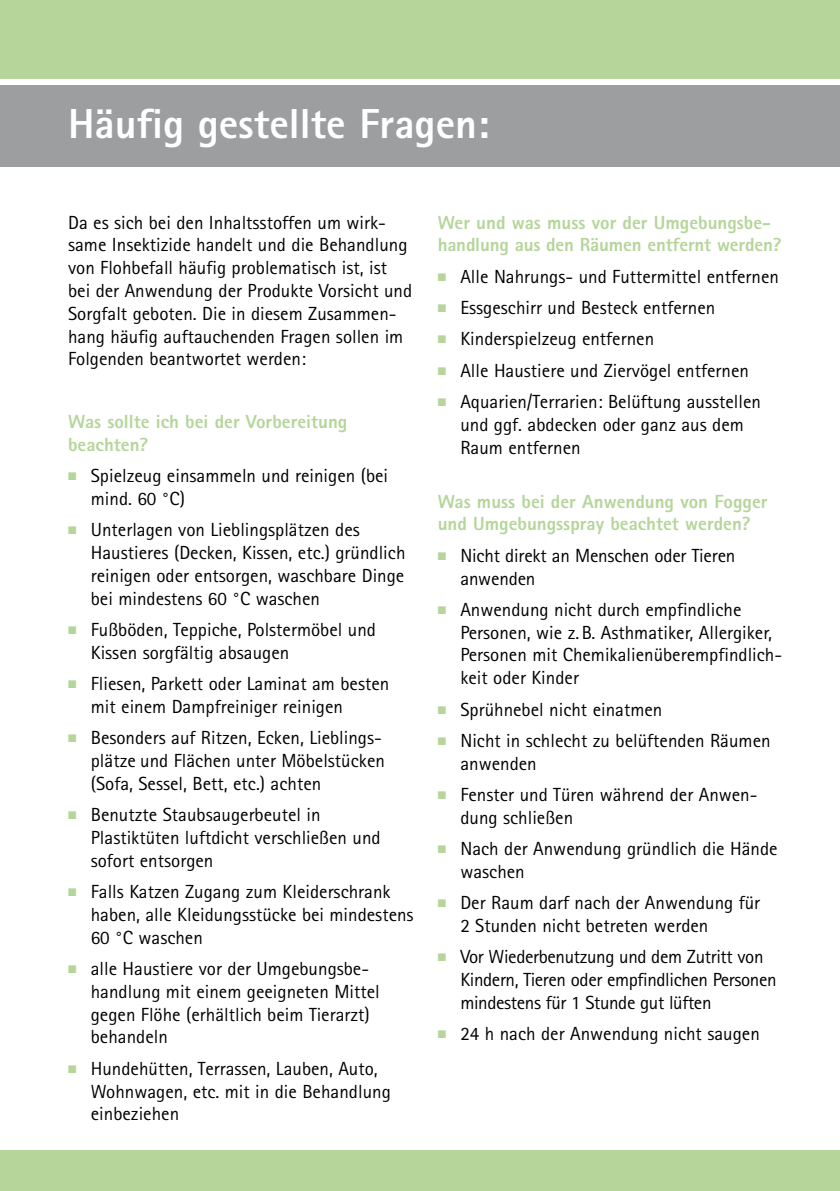
<style>
.page{position:relative;width:840px;height:1191px;background:#fff}
.page>*{position:absolute;margin:0;border:0;box-sizing:border-box;transform-origin:0 0}
.t1{font:800 42px "Rotis Sans Serif Std";color:#fff}
.t2{font:19px/22.8px "Rotis Sans Serif Std";color:#000}
.t3{font:800 19px/22.8px "Rotis Sans Serif Std";color:#b5d59a}
.t4{font:19px/22.8px "Rotis Sans Serif Std";letter-spacing:-.02em;color:#000}
.s1{color:#b5d59a}
</style>
<div class="page">
<div style="left:0;top:0;width:839px;height:78px;background:#b5d59a"></div>
<div style="left:0;top:85px;width:839px;height:81px;background:#9c9e9f"></div>
<div style="left:0;top:1150px;width:839px;height:41px;background:#b5d59a"></div>
<h1 class="t1" style="left:68px;top:97px;width:422px">Häufig gestellte Fragen:</h1>
<p class="t2" style="left:68px;top:210px;width:345px">Da es sich bei den Inhaltsstoffen um wirk&shy;same Insektizide handelt und die Behandlung von Flohbefall häufig problematisch ist, ist bei der Anwendung der Produkte Vorsicht und Sorgfalt geboten. Die in diesem Zusammen&shy;hang häufig auftauchenden Fragen sollen im Folgenden beantwortet werden:</p>
<p class="t3" style="left:68px;top:410px;width:280px">Was sollte ich bei der Vorbereitung beachten?</p>
<p class="t2" style="left:91px;top:464px;width:299px;text-indent:-23px"><span class="s1">■</span> Spielzeug einsammeln und reinigen (bei mind. 60 °C)</p>
<p class="t2" style="left:91px;top:518px;width:316px;text-indent:-23px"><span class="s1">■</span> Unterlagen von Lieblingsplätzen des Haustieres (Decken, Kissen, etc.) gründlich reinigen oder entsorgen, waschbare Dinge bei mindestens 60 °C waschen</p>
<p class="t2" style="left:91px;top:618px;width:286px;text-indent:-23px"><span class="s1">■</span> Fußböden, Teppiche, Polstermöbel und<br>Kissen sorgfältig absaugen</p>
<p class="t2" style="left:91px;top:672px;width:300px;text-indent:-23px"><span class="s1">■</span> Fliesen, Parkett oder Laminat am besten mit einem Dampfreiniger reinigen</p>
<p class="t2" style="left:91px;top:726px;width:295px;text-indent:-23px"><span class="s1">■</span> Besonders auf Ritzen, Ecken, Lieblings&shy;plätze und Flächen unter Möbelstücken (Sofa, Sessel, Bett, etc.) achten</p>
<p class="t2" style="left:91px;top:803px;width:291px;text-indent:-23px"><span class="s1">■</span> Benutzte Staubsaugerbeutel in<br>Plastiktüten luftdicht verschließen und sofort entsorgen</p>
<p class="t2" style="left:91px;top:880px;width:324px;text-indent:-23px"><span class="s1">■</span> Falls Katzen Zugang zum Kleiderschrank haben, alle Kleidungsstücke bei mindestens<br>60 °C waschen</p>
<p class="t2" style="left:91px;top:957px;width:290px;text-indent:-23px"><span class="s1">■</span> alle Haustiere vor der Umgebungsbe&shy;handlung mit einem geeigneten Mittel gegen Flöhe (erhältlich beim Tierarzt) behandeln</p>
<p class="t2" style="left:91px;top:1056px;width:301px;text-indent:-23px"><span class="s1">■</span> Hundehütten, Terrassen, Lauben, Auto,<br>Wohnwagen, etc. mit in die Behandlung einbeziehen</p>
<p class="t3" style="left:437px;top:210px;width:345px">Wer und was muss vor der Umgebungsbe&shy;handlung aus den Räumen entfernt werden?</p>
<p class="t2" style="left:437px;top:265px;width:342px"><span class="s1">■</span> Alle Nahrungs- und Futtermittel entfernen</p>
<p class="t2" style="left:437px;top:296px;width:279px"><span class="s1">■</span> Essgeschirr und Besteck entfernen</p>
<p class="t2" style="left:437px;top:327px;width:218px"><span class="s1">■</span> Kinderspielzeug entfernen</p>
<p class="t2" style="left:437px;top:358px;width:312px"><span class="s1">■</span> Alle Haustiere und Ziervögel entfernen</p>
<p class="t2" style="left:460px;top:390px;width:302px;text-indent:-23px"><span class="s1">■</span> Aquarien/Terrarien: Belüftung ausstellen und ggf. abdecken oder ganz aus dem<br>Raum entfernen</p>
<p class="t3" style="left:437px;top:489px;width:331px">Was muss bei der Anwendung von Fogger und Umgebungsspray beachtet werden?</p>
<p class="t2" style="left:460px;top:544px;width:276px;text-indent:-23px"><span class="s1">■</span> Nicht direkt an Menschen oder Tieren anwenden</p>
<p class="t2" style="left:460px;top:598px;width:321px;text-indent:-23px"><span class="s1">■</span> Anwendung nicht durch empfindliche Personen, wie z.B. Asthmatiker, Allergiker, Personen mit Chemikalienüberempfindlich&shy;keit oder Kinder</p>
<p class="t2" style="left:437px;top:697px;width:226px"><span class="s1">■</span> Sprühnebel nicht einatmen</p>
<p class="t2" style="left:460px;top:729px;width:311px;text-indent:-23px"><span class="s1">■</span> Nicht in schlecht zu belüftenden Räumen anwenden</p>
<p class="t2" style="left:460px;top:783px;width:296px;text-indent:-23px"><span class="s1">■</span> Fenster und Türen während der Anwen&shy;dung schließen</p>
<p class="t2" style="left:460px;top:837px;width:318px;text-indent:-23px"><span class="s1">■</span> Nach der Anwendung gründlich die Hände waschen</p>
<p class="t2" style="left:460px;top:891px;width:301px;text-indent:-23px"><span class="s1">■</span> Der Raum darf nach der Anwendung für<br>2 Stunden nicht betreten werden</p>
<p class="t4" style="left:460px;top:945px;width:317px;text-indent:-23px"><span class="s1">■</span> Vor Wiederbenutzung und dem Zutritt von<br>Kindern, Tieren oder empfindlichen Personen mindestens für 1 Stunde gut lüften</p>
<p class="t2" style="left:437px;top:1022px;width:323px"><span class="s1">■</span> 24 h nach der Anwendung nicht saugen</p>
</div>
